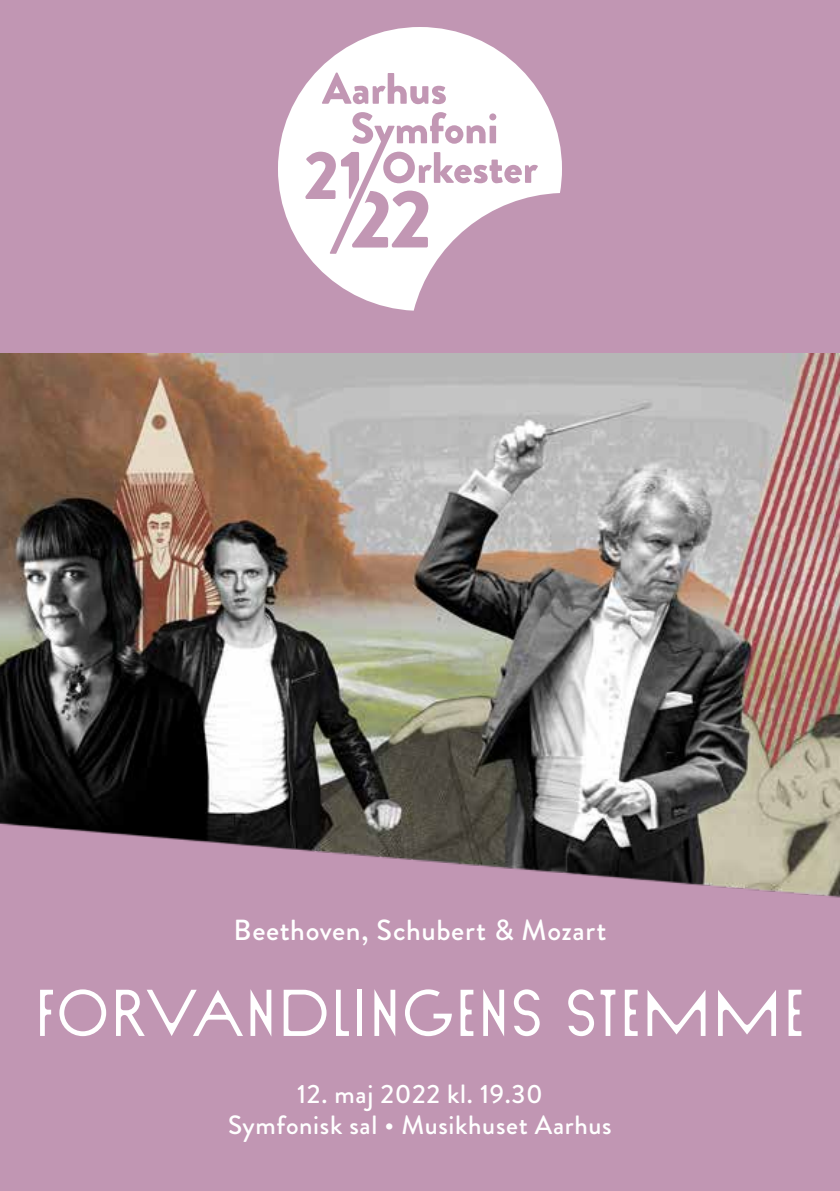
<style>
.page{position:relative;width:840px;height:1191px;background:#fff}
.page>*{position:absolute;margin:0;border:0;box-sizing:border-box;transform-origin:0 0}
.t1{font:66px "Sud";letter-spacing:.015em;color:#fff}
.t2{font:500 29px "Brandon Grotesque";letter-spacing:.02em;color:#fff}
.t3{font:500 26.4px/31.6px "Brandon Grotesque";letter-spacing:.025em;color:#fff;text-align:center}
</style>
<div class="page">
<div style="left:0;top:0;width:839px;height:1191px;background:#c196b3"></div>
<svg style="left:278px;top:27px;width:283px;height:284px;fill:#c196b3"></svg>
<svg style="left:321px;top:73px;width:124px;height:31px"></svg>
<svg style="left:305px;top:112px;width:233px;height:142px"></svg>
<img style="left:0;top:353px;width:839px;height:549px">
<p class="t2" style="left:233px;top:910px;width:374px">Beethoven, Schubert &amp; Mozart</p>
<h1 class="t1" style="left:35px;top:973px;width:771px">FORVANDLINGENS STEMME</h1>
<p class="t3" style="left:228px;top:1078px;width:385px">12. maj 2022 kl. 19.30<br>Symfonisk sal • Musikhuset Aarhus</p>
</div>
